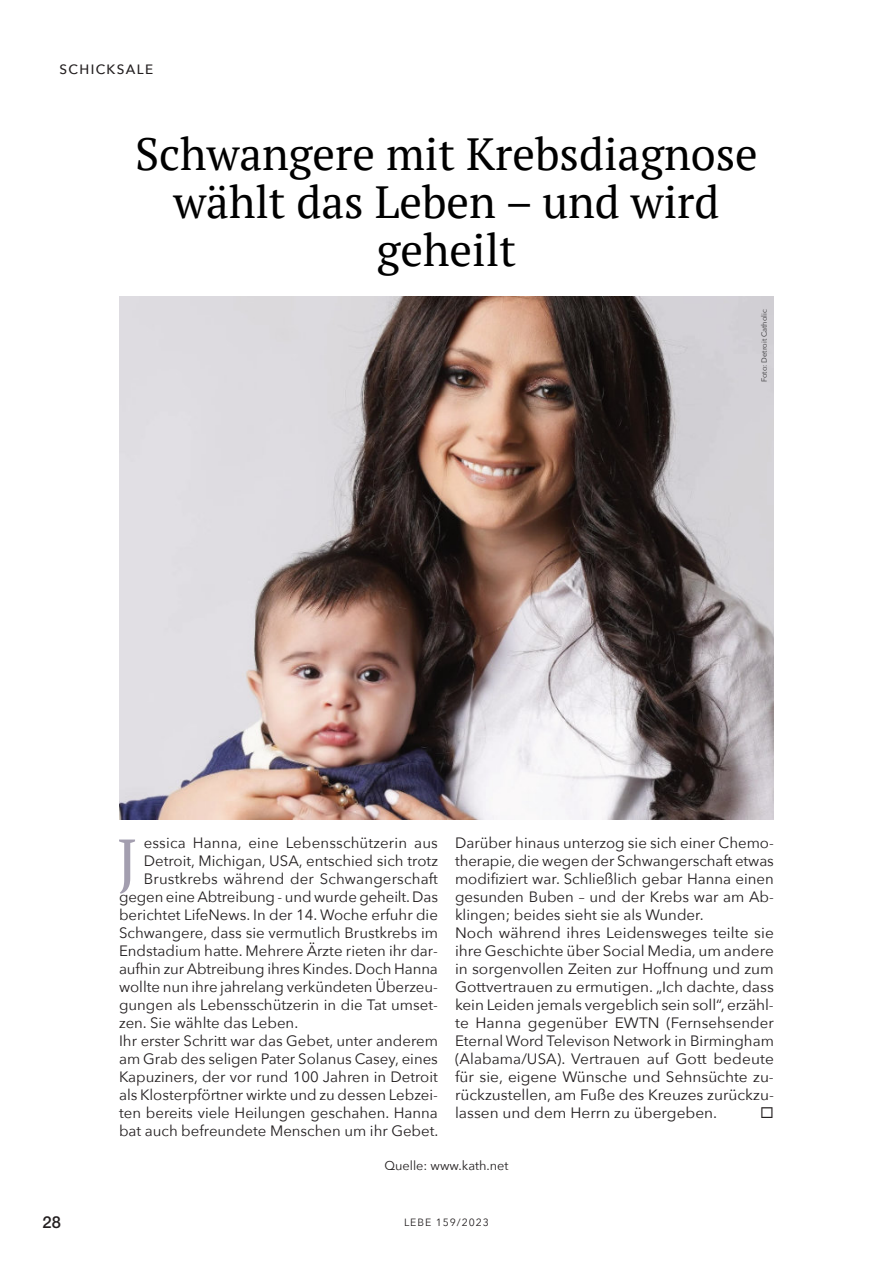
<style>
.page{position:relative;width:893px;height:1263px;background:#fff}
.page>*{position:absolute;margin:0;border:0;box-sizing:border-box;transform-origin:0 0}
.t1{font:63px "PT Serif";color:#a39eaf}
.t2{font:45px/48px "PT Serif";color:#000;text-align:center}
.t3{font:500 16.5px "Helvetica Neue LT Pro";color:#231f20}
.t4{font:15px/18px "Avenir Next";color:#231f20}
.t5{font:500 13.5px "Avenir Next";letter-spacing:.1em;color:#231f20}
.t6{font:12.75px "Avenir Next";color:#231f20}
.t7{font:10.5px "Avenir Next";letter-spacing:.09em;color:#231f20}
.t8{font:7.5px "Avenir Next";letter-spacing:-.005em;color:#414142}
</style>
<div class="page">
<img style="left:119px;top:297px;width:655px;height:523px">
<p class="t5" style="left:60px;top:60px;width:95px">SCHICKSALE</p>
<h2 class="t2" style="left:135px;top:134px;width:624px">Schwangere mit Krebsdiagnose wählt das Leben – und wird geheilt</h2>
<p class="t8" style="left:759px;top:382px;width:74px;rotate:-90deg">Foto: Detroit Catholic</p>
<h1 class="t1" style="left:117px;top:835px;width:23px">J</h1>
<p class="t4" style="left:144px;top:834px;width:296px">essica Hanna, eine Lebensschützerin aus</p>
<p class="t4" style="left:455px;top:834px;width:320px">Darüber hinaus unterzog sie sich einer Chemo&shy;therapie, die wegen der Schwangerschaft etwas modifiziert war. Schließlich gebar Hanna einen gesunden Buben – und der Krebs war am Ab&shy;klingen; beides sieht sie als Wunder.<br>Noch während ihres Leidensweges teilte sie ihre Geschichte über Social Media, um andere in sorgenvollen Zeiten zur Hoffnung und zum Gottvertrauen zu ermutigen. „Ich dachte, dass kein Leiden jemals vergeblich sein soll“, erzähl&shy;te Hanna gegenüber EWTN (Fernsehsender Eternal Word Televison Network in Birmingham (Alabama/USA). Vertrauen auf Gott bedeute für sie, eigene Wünsche und Sehnsüchte zu&shy;rückzustellen, am Fuße des Kreuzes zurückzu&shy;lassen und dem Herrn zu übergeben.</p>
<p class="t6" style="left:384px;top:1157px;width:126px">Quelle: www.kath.net</p>
<p class="t4" style="left:144px;top:852px;width:296px">Detroit, Michigan, USA, entschied sich trotz</p>
<p class="t4" style="left:144px;top:870px;width:296px">Brustkrebs während der Schwangerschaft</p>
<p class="t4" style="left:119px;top:888px;width:320px">gegen eine Abtreibung - und wurde geheilt. Das</p>
<p class="t4" style="left:119px;top:906px;width:320px">berichtet LifeNews. In der 14. Woche erfuhr die</p>
<p class="t4" style="left:119px;top:924px;width:320px">Schwangere, dass sie vermutlich Brustkrebs im</p>
<p class="t4" style="left:119px;top:942px;width:320px">Endstadium hatte. Mehrere Ärzte rieten ihr dar-</p>
<p class="t4" style="left:119px;top:960px;width:320px">aufhin zur Abtreibung ihres Kindes. Doch Hanna</p>
<p class="t4" style="left:119px;top:978px;width:320px">wollte nun ihre jahrelang verkündeten Überzeu-</p>
<p class="t4" style="left:119px;top:996px;width:320px">gungen als Lebensschützerin in die Tat umset-</p>
<p class="t4" style="left:119px;top:1014px;width:181px">zen. Sie wählte das Leben.</p>
<p class="t4" style="left:119px;top:1032px;width:320px">Ihr erster Schritt war das Gebet, unter anderem</p>
<p class="t4" style="left:119px;top:1050px;width:320px">am Grab des seligen Pater Solanus Casey, eines</p>
<p class="t4" style="left:119px;top:1068px;width:320px">Kapuziners, der vor rund 100 Jahren in Detroit</p>
<p class="t4" style="left:119px;top:1086px;width:320px">als Klosterpförtner wirkte und zu dessen Lebzei-</p>
<p class="t4" style="left:119px;top:1104px;width:320px">ten bereits viele Heilungen geschahen. Hanna</p>
<p class="t4" style="left:119px;top:1122px;width:321px">bat auch befreundete Menschen um ihr Gebet.</p>
<p class="t3" style="left:43px;top:1216px;width:20px">28</p>
<p class="t7" style="left:404px;top:1215px;width:86px">LEBE 159/2023</p>
</div>
